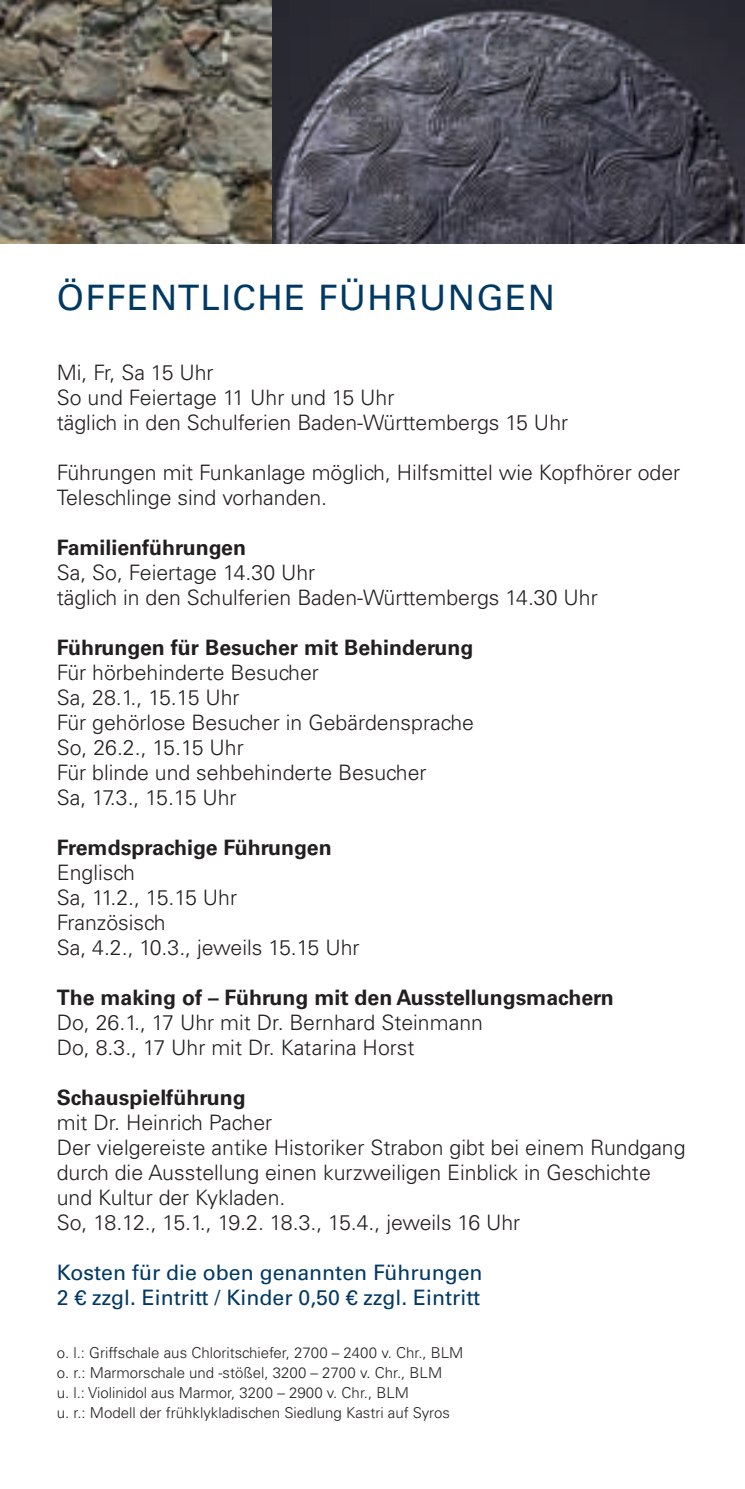
<style>
.page{position:relative;width:745px;height:1489px;background:#fff}
.page>*{position:absolute;margin:0;border:0;box-sizing:border-box;transform-origin:0 0}
.t1{font:35px "Univers LT";letter-spacing:.04em;color:#013963}
.t2{font:300 21.25px/25px "Univers LT";color:#231f20}
.t3{font:700 21.25px "Univers LT";color:#231f20}
.t4{font:21.25px/25px "Univers LT";color:#013963}
.t5{font:300 15px/20px "Univers LT";color:#231f20}
</style>
<div class="page">
<img style="left:0;top:0;width:272px;height:244px">
<img style="left:272px;top:0;width:472px;height:244px">
<h1 class="t1" style="left:57px;top:277px;width:49px">Öffe</h1>
<h1 class="t1" style="left:150px;top:277px;width:48px">ntlic</h1>
<h1 class="t1" style="left:257px;top:277px;width:292px">he FÜHRUNGEN</h1>
<p class="t2" style="left:57px;top:360px;width:512px">Mi, Fr, Sa 15 Uhr<br>So und Feiertage 11 Uhr und 15 Uhr<br>täglich in den Schulferien Baden-Württembergs 15 Uhr</p>
<p class="t2" style="left:57px;top:460px;width:624px">Führungen mit Funkanlage möglich, Hilfsmittel wie Kopfhörer oder<br>Teleschlinge sind vorhanden.</p>
<p class="t3" style="left:57px;top:535px;width:191px">Familienführungen</p>
<p class="t2" style="left:57px;top:560px;width:542px">Sa, So, Feiertage 14.30 Uhr<br>täglich in den Schulferien Baden-Württembergs 14.30 Uhr</p>
<p class="t3" style="left:57px;top:635px;width:418px">Führungen für Besucher mit Behinderung</p>
<p class="t2" style="left:57px;top:660px;width:418px">Für hörbehinderte Besucher<br>Sa, 28.1., 15.15 Uhr<br>Für gehörlose Besucher in Gebärdensprache<br>So, 26.2., 15.15 Uhr<br>Für blinde und sehbehinderte Besucher<br>Sa, 17.3., 15.15 Uhr</p>
<p class="t3" style="left:57px;top:835px;width:276px">Fremdsprachige Führungen</p>
<p class="t2" style="left:57px;top:860px;width:304px">Englisch<br>Sa, 11.2., 15.15 Uhr<br>Französisch<br>Sa, 4.2., 10.3., jeweils 15.15 Uhr</p>
<p class="t3" style="left:57px;top:985px;width:558px">The making of – Führung mit den Ausstellungsmachern</p>
<p class="t2" style="left:57px;top:1010px;width:427px">Do, 26.1., 17 Uhr mit Dr. Bernhard Steinmann<br>Do, 8.3., 17 Uhr mit Dr. Katarina Horst</p>
<p class="t3" style="left:57px;top:1085px;width:190px">Schauspielführung</p>
<p class="t2" style="left:57px;top:1110px;width:630px">mit Dr. Heinrich Pacher<br>Der vielgereiste antike Historiker Strabon gibt bei einem Rundgang durch die Ausstellung einen kurzweiligen Einblick in Geschichte und Kultur der Kykladen.<br>So, 18.12., 15.1., 19.2. 18.3., 15.4., jeweils 16 Uhr</p>
<p class="t4" style="left:57px;top:1260px;width:427px">Kosten für die oben genannten Führungen<br>2 € zzgl. Eintritt / Kinder 0,50 € zzgl. Eintritt</p>
<p class="t5" style="left:57px;top:1342px;width:408px">o. l.: Griffschale aus Chloritschiefer, 2700 – 2400 v. Chr., BLM o. r.: Marmorschale und -stößel, 3200 – 2700 v. Chr., BLM<br>u. l.: Violinidol aus Marmor, 3200 – 2900 v. Chr., BLM<br>u. r.: Modell der frühklykladischen Siedlung Kastri auf Syros</p>
</div>
